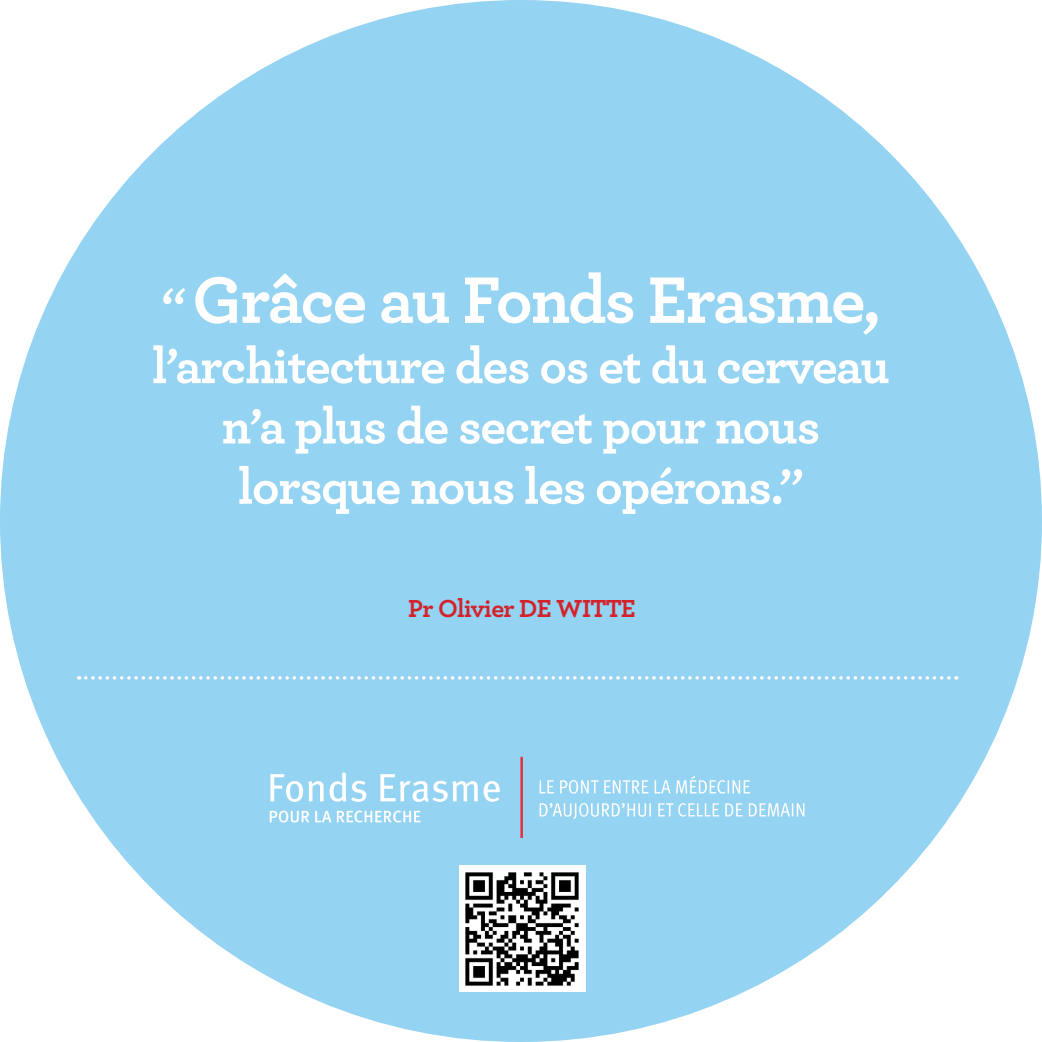
<style>
.page{position:relative;width:1042px;height:1042px;background:#95d3f2}
.page>*{position:absolute;margin:0;border:0;box-sizing:border-box;transform-origin:0 0}
.t1{font:700 68.95px "Archer";letter-spacing:-.03em;color:#fff}
.t2{font:700 51.62px/60.2px "Archer";letter-spacing:-.025em;color:#fff;text-align:center}
.t3{font:700 25.9px "Archer";letter-spacing:-.025em;color:#d3222b}
.s1{font-size:51.62px}
</style>
<div class="page">
<svg style="left:86px;top:676px;width:871px;height:3px"></svg>
<img style="left:459px;top:866px;width:126px;height:125px">
<hr style="left:520px;top:757px;width:3px;height:81px;background:#ea2e3d">
<svg style="left:539px;top:803px;width:265px;height:16px"></svg>
<svg style="left:539px;top:776px;width:211px;height:18px"></svg>
<svg style="left:270px;top:810px;width:151px;height:12px"></svg>
<svg style="left:270px;top:772px;width:230px;height:30px"></svg>
<h1 class="t1" style="left:161px;top:245px;width:720px"><span class="s1">“</span>Grâce au Fonds Erasme,</h1>
<p class="t2" style="left:152px;top:332px;width:739px">l’architecture des os et du cerveau n’a plus de secret pour nous lorsque nous les opérons.”</p>
<p class="t3" style="left:408px;top:588px;width:229px">Pr Olivier DE WITTE</p>
</div>
